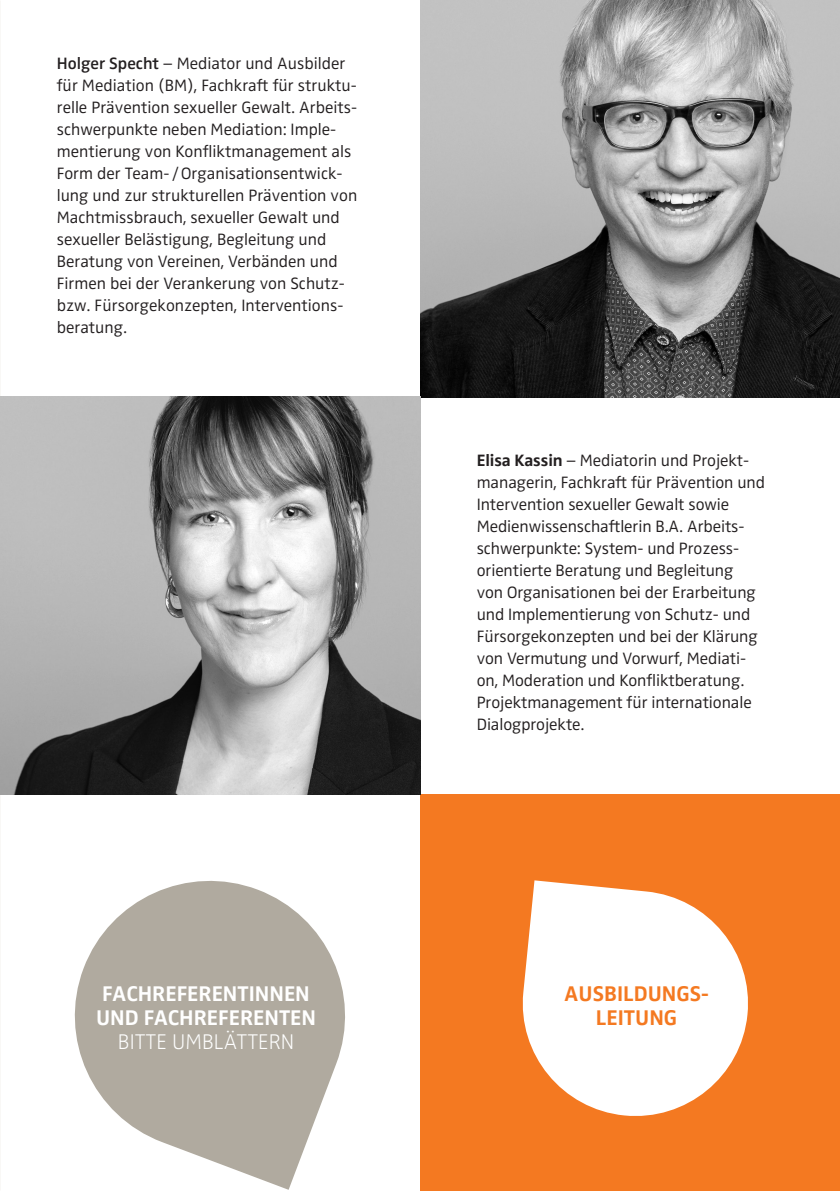
<style>
.page{position:relative;width:840px;height:1191px;background:#fff}
.page>*{position:absolute;margin:0;border:0;box-sizing:border-box;transform-origin:0 0}
.t1{font:22px/24px "Zwo w 6";color:#fff}
.t2{font:22px/24px "Zwo w 6";color:#f47921;text-align:center}
.t3{font:22px "Zwo w 1";color:#fff}
.t4{font:17px/22px "Zwo w 3";letter-spacing:-.005em;color:#231f20}
.s1{font-family:"Zwo w 5"}
.s2{font-family:"Zwo w 6"}
</style>
<div class="page">
<div style="left:420px;top:794px;width:419px;height:397px;background:#f47921"></div>
<img style="left:420px;top:0;width:419px;height:397px">
<img style="left:0;top:397px;width:420px;height:397px">
<svg style="left:74px;top:880px;width:271px;height:309px;fill:#b0aa9f"></svg>
<svg style="left:522px;top:880px;width:226px;height:236px;fill:#fff"></svg>
<p class="t4" style="left:57px;top:52px;width:302px"><span class="s1">Holger Specht</span> – Mediator und Ausbilder für Mediation (BM), Fachkraft für struktu&shy;relle Prävention sexueller Gewalt. Arbeits&shy;schwerpunkte neben Mediation: Imple&shy;mentierung von Konfliktmanagement als Form der Team- /Organisationsentwick&shy;lung und zur strukturellen Prävention von Machtmissbrauch, sexueller Gewalt und sexueller Belästigung, Begleitung und Beratung von Vereinen, Verbänden und Firmen bei der Verankerung von Schutz&shy;bzw. Fürsorgekonzepten, Interventions&shy;beratung.</p>
<p class="t1" style="left:96px;top:981px;width:221px">FACHREFERENTINNEN<br>UND FACHREFERENTEN</p>
<p class="t3" style="left:118px;top:1029px;width:178px">BITTE UMBLÄTTERN</p>
<p class="t4" style="left:476px;top:449px;width:289px"><span class="s2">Elisa Kassin</span> – Mediatorin und Projekt&shy;managerin, Fachkraft für Prävention und Intervention sexueller Gewalt sowie Medienwissenschaftlerin B.A. Arbeits&shy;schwerpunkte: System- und Prozess&shy;orientierte Beratung und Begleitung<br>von Organisationen bei der Erarbeitung und Implementierung von Schutz- und Fürsorgekonzepten und bei der Klärung von Vermutung und Vorwurf, Mediati&shy;on, Moderation und Konfliktberatung.<br>Projektmanagement für internationale Dialogprojekte.</p>
<p class="t2" style="left:564px;top:981px;width:146px">AUSBILDUNGS-<br>LEITUNG</p>
</div>
